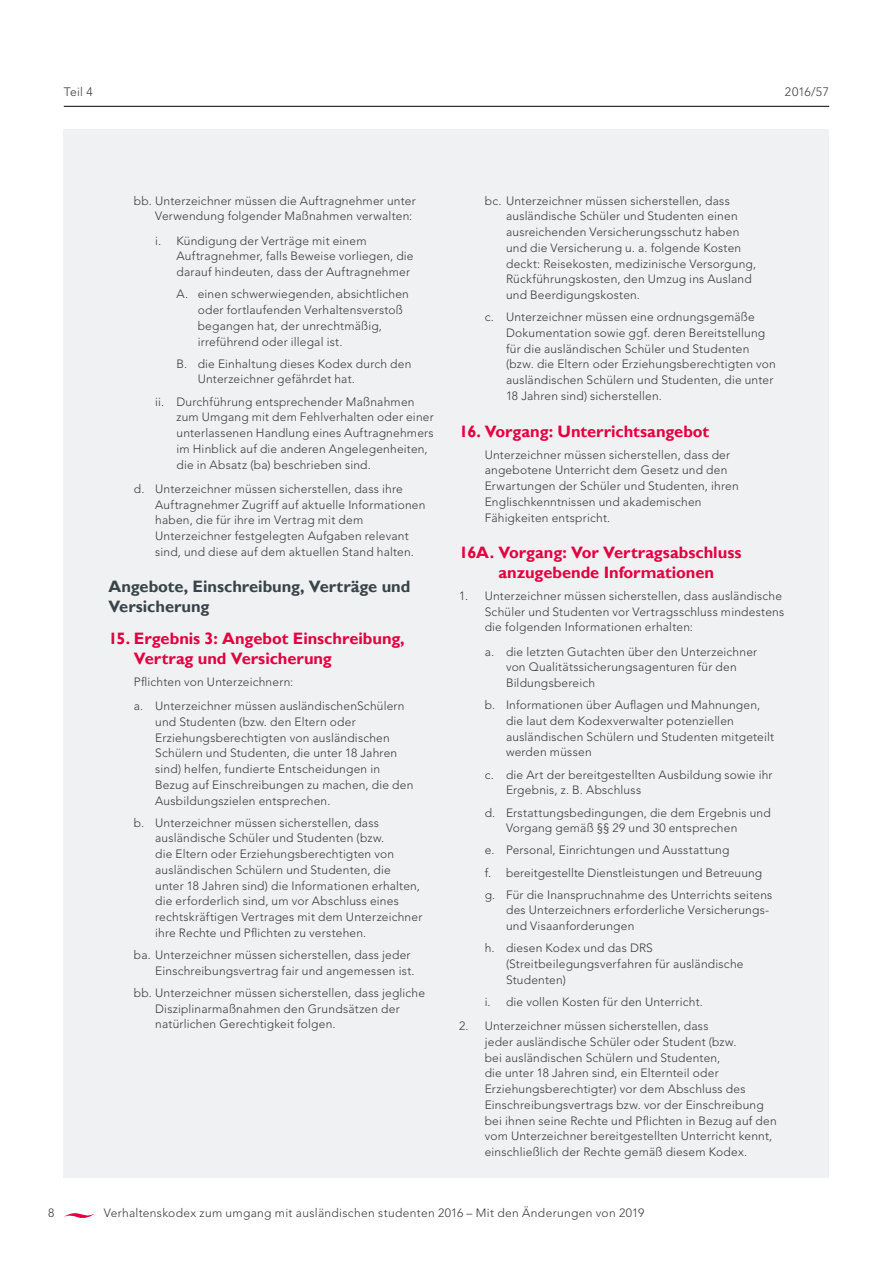
<style>
.page{position:relative;width:893px;height:1263px;background:#fff}
.page>*{position:absolute;margin:0;border:0;box-sizing:border-box;transform-origin:0 0}
.t1{font:700 16.5px/19.5px "Gill Sans";letter-spacing:-.005em;color:#e40040}
.t2{font:700 16.5px/19.5px "Gill Sans";letter-spacing:-.005em;color:#394448}
.t3{font:300 12.15px "Avenir LT Pro";letter-spacing:.015em;color:#3c3c3b}
.t4{font:300 12px/15.8px "Avenir LT Pro";letter-spacing:.015em;color:#3c3c3b}
</style>
<div class="page">
<hr style="left:64px;top:106px;width:765px;height:1px;background:#000">
<div style="left:64px;top:130px;width:765px;height:1048px;background:#eff1f3"></div>
<svg style="left:64px;top:1213px;width:30px;height:5px"></svg>
<p class="t3" style="left:64px;top:85px;width:30px">Teil 4</p>
<p class="t3" style="left:785px;top:85px;width:46px">2016/57</p>
<p class="t4" style="left:134px;top:193px;width:283px;text-align:right">bb. Unterzeichner müssen die Auftragnehmer unter<br>Verwendung folgender Maßnahmen verwalten:</p>
<p class="t4" style="left:176px;top:233px;width:239px;text-indent:-21px">i. Kündigung der Verträge mit einem<br>Auftragnehmer, falls Beweise vorliegen, die darauf hindeuten, dass der Auftragnehmer</p>
<p class="t4" style="left:198px;top:286px;width:213px;text-indent:-21px">A. einen schwerwiegenden, absichtlichen oder fortlaufenden Verhaltensverstoß begangen hat, der unrechtmäßig, irreführend oder illegal ist.</p>
<p class="t4" style="left:198px;top:356px;width:215px;text-indent:-21px">B. die Einhaltung dieses Kodex durch den<br>Unterzeichner gefährdet hat.</p>
<p class="t4" style="left:176px;top:394px;width:259px;text-indent:-21px">ii. Durchführung entsprechender Maßnahmen zum Umgang mit dem Fehlverhalten oder einer unterlassenen Handlung eines Auftragnehmers im Hinblick auf die anderen Angelegenheiten, die in Absatz (ba) beschrieben sind.</p>
<p class="t4" style="left:155px;top:481px;width:272px;text-indent:-21px">d. Unterzeichner müssen sicherstellen, dass ihre Auftragnehmer Zugriff auf aktuelle Informationen haben, die für ihre im Vertrag mit dem Unterzeichner festgelegten Aufgaben relevant sind, und diese auf dem aktuellen Stand halten.</p>
<h1 class="t2" style="left:108px;top:577px;width:303px">Angebote, Einschreibung, Verträge und<br>Versicherung</h1>
<h1 class="t1" style="left:134px;top:629px;width:272px;text-indent:-26px">15. Ergebnis 3: Angebot Einschreibung,<br>Vertrag und Versicherung</h1>
<p class="t4" style="left:134px;top:669px;width:272px;line-height:24.3px">Pflichten von Unterzeichnern:<br>a. Unterzeichner müssen ausländischenSchülern</p>
<p class="t4" style="left:155px;top:714px;width:260px">und Studenten (bzw. den Eltern oder Erziehungsberechtigten von ausländischen Schülern und Studenten, die unter 18 Jahren sind) helfen, fundierte Entscheidungen in Bezug auf Einschreibungen zu machen, die den Ausbildungszielen entsprechen.</p>
<p class="t4" style="left:155px;top:815px;width:269px;text-indent:-21px">b. Unterzeichner müssen sicherstellen, dass ausländische Schüler und Studenten (bzw.<br>die Eltern oder Erziehungsberechtigten von ausländischen Schülern und Studenten, die unter 18 Jahren sind) die Informationen erhalten, die erforderlich sind, um vor Abschluss eines rechtskräftigen Vertrages mit dem Unterzeichner ihre Rechte und Pflichten zu verstehen.</p>
<p class="t4" style="left:155px;top:947px;width:261px;text-indent:-21px">ba. Unterzeichner müssen sicherstellen, dass jeder<br>Einschreibungsvertrag fair und angemessen ist.</p>
<p class="t4" style="left:155px;top:985px;width:271px;text-indent:-21px">bb. Unterzeichner müssen sicherstellen, dass jegliche<br>Disziplinarmaßnahmen den Grundsätzen der natürlichen Gerechtigkeit folgen.</p>
<p class="t4" style="left:506px;top:193px;width:252px;text-indent:-21px">bc. Unterzeichner müssen sicherstellen, dass ausländische Schüler und Studenten einen ausreichenden Versicherungsschutz haben und die Versicherung u. a. folgende Kosten deckt: Reisekosten, medizinische Versorgung, Rückführungskosten, den Umzug ins Ausland und Beerdigungskosten.</p>
<p class="t4" style="left:506px;top:309px;width:271px;text-indent:-21px">c. Unterzeichner müssen eine ordnungsgemäße Dokumentation sowie ggf. deren Bereitstellung für die ausländischen Schüler und Studenten (bzw. die Eltern oder Erziehungsberechtigten von ausländischen Schülern und Studenten, die unter 18 Jahren sind) sicherstellen.</p>
<h1 class="t1" style="left:459px;top:422px;width:251px">16. Vorgang: Unterrichtsangebot</h1>
<p class="t4" style="left:485px;top:447px;width:255px">Unterzeichner müssen sicherstellen, dass der angebotene Unterricht dem Gesetz und den Erwartungen der Schüler und Studenten, ihren Englischkenntnissen und akademischen Fähigkeiten entspricht.</p>
<h1 class="t1" style="left:498px;top:543px;width:245px;text-indent:-39px">16A. Vorgang: Vor Vertragsabschluss anzugebende Informationen</h1>
<p class="t4" style="left:485px;top:588px;width:301px;text-indent:-26px">1. Unterzeichner müssen sicherstellen, dass ausländische<br>Schüler und Studenten vor Vertragsschluss mindestens die folgenden Informationen erhalten:</p>
<p class="t4" style="left:506px;top:644px;width:253px;text-indent:-21px">a. die letzten Gutachten über den Unterzeichner von Qualitätssicherungsagenturen für den<br>Bildungsbereich</p>
<p class="t4" style="left:506px;top:697px;width:270px;text-indent:-21px">b. Informationen über Auflagen und Mahnungen, die laut dem Kodexverwalter potenziellen ausländischen Schülern und Studenten mitgeteilt werden müssen</p>
<p class="t4" style="left:506px;top:767px;width:268px;text-indent:-21px">c. die Art der bereitgestellten Ausbildung sowie ihr<br>Ergebnis, z. B. Abschluss</p>
<p class="t4" style="left:506px;top:804px;width:266px;text-indent:-21px">d. Erstattungsbedingungen, die dem Ergebnis und<br>Vorgang gemäß §§ 29 und 30 entsprechen</p>
<p class="t4" style="left:485px;top:839px;width:289px;line-height:22.2px">e. Personal, Einrichtungen und Ausstattung<br>f. bereitgestellte Dienstleistungen und Betreuung g. Für die Inanspruchnahme des Unterrichts seitens</p>
<p class="t4" style="left:506px;top:902px;width:265px">des Unterzeichners erforderliche Versicherungs&shy;und Visaanforderungen</p>
<p class="t4" style="left:506px;top:940px;width:239px;text-indent:-21px">h. diesen Kodex und das DRS (Streitbeilegungsverfahren für ausländische<br>Studenten)</p>
<p class="t4" style="left:485px;top:994px;width:220px">i. die vollen Kosten für den Unterricht.</p>
<p class="t4" style="left:485px;top:1018px;width:294px;text-indent:-26px">2. Unterzeichner müssen sicherstellen, dass<br>jeder ausländische Schüler oder Student (bzw.<br>bei ausländischen Schülern und Studenten,<br>die unter 18 Jahren sind, ein Elternteil oder Erziehungsberechtigter) vor dem Abschluss des Einschreibungsvertrags bzw. vor der Einschreibung bei ihnen seine Rechte und Pflichten in Bezug auf den vom Unterzeichner bereitgestellten Unterricht kennt, einschließlich der Rechte gemäß diesem Kodex.</p>
<p class="t4" style="left:48px;top:1205px;width:8px">8</p>
<p class="t4" style="left:104px;top:1205px;width:542px">Verhaltenskodex zum umgang mit ausländischen studenten 2016 – Mit den Änderungen von 2019</p>
</div>
